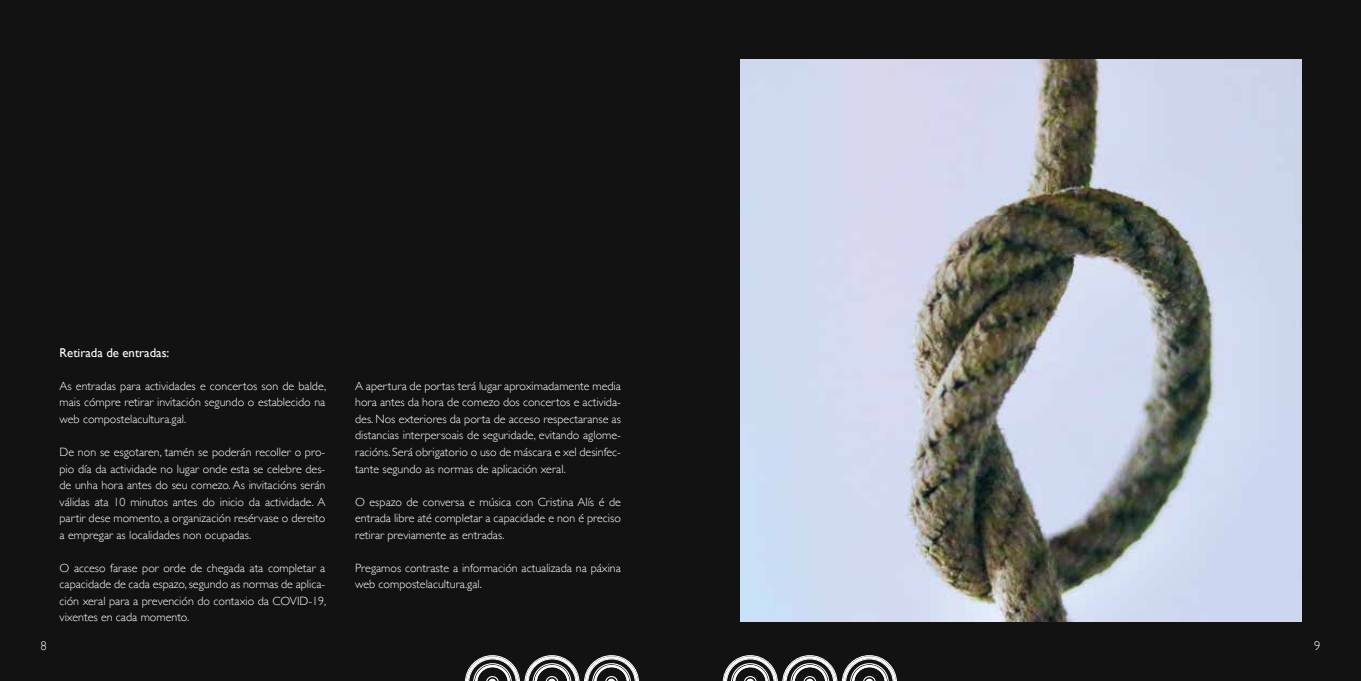
<style>
.page{position:relative;width:1361px;height:681px;background:#fff}
.page>*{position:absolute;margin:0;border:0;box-sizing:border-box;transform-origin:0 0}
.t1{font:12.75px "Gill Sans";color:#fff}
.t2{font:300 12.75px "Gill Sans";color:#fff}
.t3{font:300 12px/16.5px "Gill Sans";color:#fff;text-align:justify}
</style>
<div class="page">
<div style="left:680px;top:0;width:681px;height:680px;background:#121212"></div>
<div style="left:0;top:0;width:680px;height:680px;background:#121212"></div>
<svg style="left:722px;top:655px;width:175px;height:25px"></svg>
<svg style="left:464px;top:655px;width:175px;height:26px"></svg>
<img style="left:740px;top:60px;width:561px;height:561px">
<p class="t1" style="left:60px;top:345px;width:111px">Retirada de entradas:</p>
<p class="t3" style="left:60px;top:377px;width:268px">As entradas para actividades e concertos son de balde, mais cómpre retirar invitación segundo o establecido na web compostelacultura.gal.</p>
<p class="t3" style="left:60px;top:443px;width:267px">De non se esgotaren, tamén se poderán recoller o pro&shy;pio día da actividade no lugar onde esta se celebre des&shy;de unha hora antes do seu comezo. As invitacións serán válidas ata 10 minutos antes do inicio da actividade. A partir dese momento, a organización resérvase o dereito a empregar as localidades non ocupadas.</p>
<p class="t3" style="left:60px;top:558px;width:268px">O acceso farase por orde de chegada ata completar a capacidade de cada espazo, segundo as normas de aplica&shy;ción xeral para a prevención do contaxio da COVID-19, vixentes en cada momento.</p>
<p class="t3" style="left:355px;top:377px;width:267px">A apertura de portas terá lugar aproximadamente media hora antes da hora de comezo dos concertos e activida&shy;des. Nos exteriores da porta de acceso respectaranse as distancias interpersoais de seguridade, evitando aglome&shy;racións. Será obrigatorio o uso de máscara e xel desinfec&shy;tante segundo as normas de aplicación xeral.</p>
<p class="t3" style="left:355px;top:492px;width:267px">O espazo de conversa e música con Cristina Alís é de entrada libre até completar a capacidade e non é preciso retirar previamente as entradas.</p>
<p class="t3" style="left:355px;top:558px;width:267px">Pregamos contraste a información actualizada na páxina web compostelacultura.gal.</p>
<p class="t2" style="left:40px;top:635px;width:8px">8</p>
<p class="t2" style="left:1314px;top:635px;width:8px">9</p>
</div>
